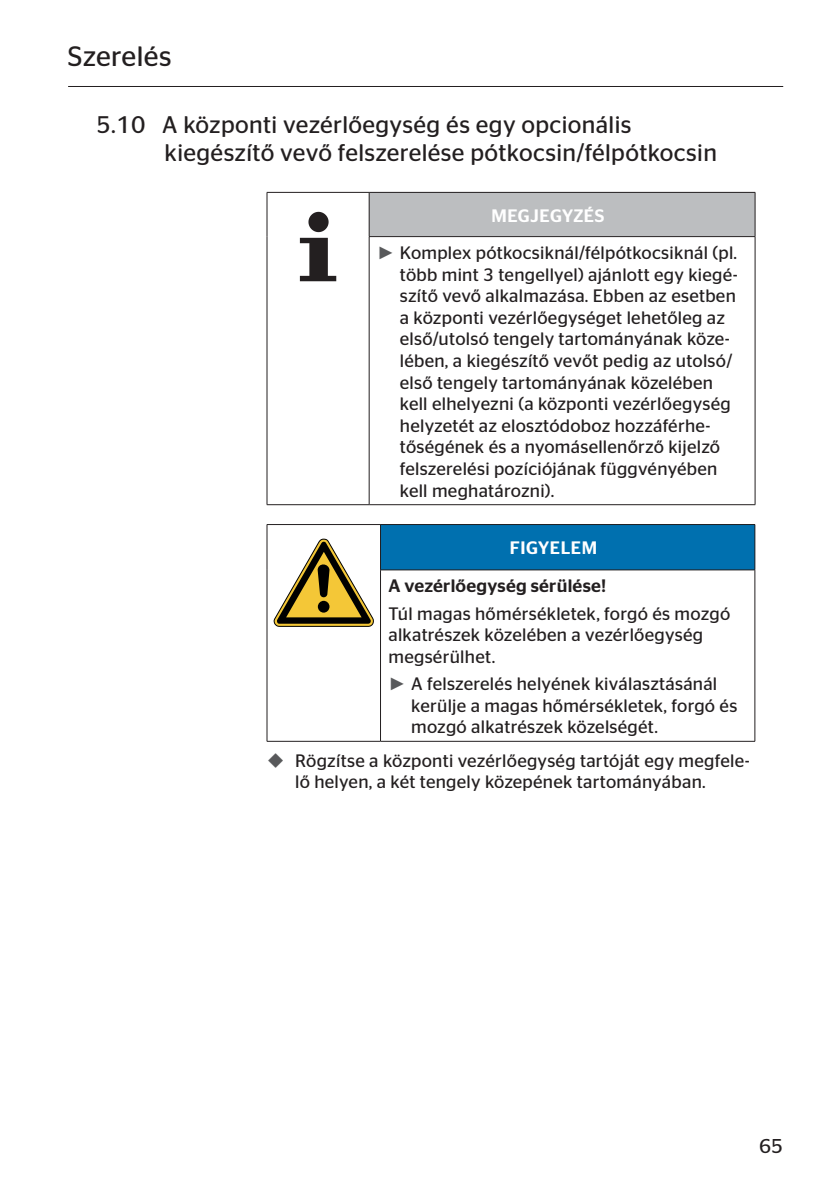
<style>
.page{position:relative;width:840px;height:1191px;background:#fff}
.page>*{position:absolute;margin:0;border:0;box-sizing:border-box;transform-origin:0 0}
.t1{font:28px "Continental Stag Sans";letter-spacing:.015em;color:#231f20}
.t2{font:24px/28.8px "Continental Stag Sans";letter-spacing:.015em;color:#231f20}
.t3{font:20px "Continental Stag Sans";color:#231f20}
.t4{font:18px/21.6px "Continental Stag Sans";letter-spacing:.015em;color:#231f20}
.t5{font:500 18px "Continental Stag Sans";letter-spacing:.015em;color:#231f20}
.t6{font:500 18px "Continental Stag Sans";letter-spacing:.035em;color:#fff}
.s1{font-weight:500;color:#fff}
.s2{font-family:"Arial";color:#58595b}
</style>
<div class="page">
<hr style="left:68px;top:86px;width:714px;height:1px;background:#231f20">
<div style="left:369px;top:192px;width:385px;height:45px;background:#bcbec0"></div>
<hr style="left:266px;top:504px;width:103px;height:1px;background:#231f20">
<hr style="left:266px;top:192px;width:103px;height:1px;background:#231f20">
<hr style="left:266px;top:193px;width:1px;height:44px;background:#231f20">
<hr style="left:266px;top:237px;width:1px;height:267px;background:#231f20">
<hr style="left:368px;top:237px;width:1px;height:267px;background:#231f20">
<hr style="left:754px;top:237px;width:1px;height:267px;background:#231f20">
<hr style="left:369px;top:504px;width:385px;height:1px;background:#231f20">
<hr style="left:369px;top:192px;width:385px;height:1px;background:#231f20">
<hr style="left:368px;top:193px;width:1px;height:43px;background:#231f20">
<hr style="left:754px;top:193px;width:1px;height:43px;background:#231f20">
<hr style="left:369px;top:236px;width:385px;height:1px;background:#231f20">
<svg style="left:308px;top:212px;width:20px;height:20px"></svg>
<svg style="left:300px;top:238px;width:36px;height:43px"></svg>
<div style="left:380px;top:524px;width:374px;height:46px;background:#0070af"></div>
<hr style="left:266px;top:741px;width:114px;height:1px;background:#231f20">
<hr style="left:266px;top:524px;width:114px;height:1px;background:#231f20">
<hr style="left:266px;top:525px;width:1px;height:45px;background:#231f20">
<hr style="left:266px;top:570px;width:1px;height:171px;background:#231f20">
<hr style="left:380px;top:570px;width:1px;height:171px;background:#231f20">
<hr style="left:754px;top:570px;width:1px;height:171px;background:#231f20">
<hr style="left:380px;top:741px;width:374px;height:1px;background:#231f20">
<hr style="left:380px;top:524px;width:374px;height:1px;background:#231f20">
<hr style="left:380px;top:525px;width:1px;height:44px;background:#231f20">
<hr style="left:754px;top:525px;width:1px;height:44px;background:#231f20">
<hr style="left:380px;top:569px;width:374px;height:1px;background:#231f20">
<svg style="left:274px;top:539px;width:99px;height:87px"></svg>
<h1 class="t1" style="left:68px;top:41px;width:105px">Szerelés</h1>
<h2 class="t2" style="left:164px;top:110px;width:553px;text-indent:-68px">5.10 A központi vezérlőegység és egy opcionális kiegészítő vevő felszerelése pótkocsin/félpótkocsin</h2>
<p class="t4" style="left:377px;top:197px;width:361px;line-height:37.2px;text-indent:114px"><span class="s1">MEGJEGYZÉS<br></span><span class="s2">►</span> Komplex pótkocsiknál/félpótkocsiknál (pl.</p>
<p class="t4" style="left:399px;top:263px;width:339px">több mint 3 tengellyel) ajánlott egy kiegé&shy;szítő vevő alkalmazása. Ebben az esetben a központi vezérlőegységet lehetőleg az első/utolsó tengely tartományának köze&shy;lében, a kiegészítő vevőt pedig az utolsó/ első tengely tartományának közelében kell elhelyezni (a központi vezérlőegység helyzetét az elosztódoboz hozzáférhe&shy;tőségének és a nyomásellenőrző kijelző felszerelési pozíciójának függvényében kell meghatározni).</p>
<p class="t6" style="left:509px;top:538px;width:89px">FIGYELEM</p>
<p class="t5" style="left:388px;top:575px;width:219px">A vezérlőegység sérülése!</p>
<p class="t4" style="left:388px;top:602px;width:343px">Túl magas hőmérsékletek, forgó és mozgó alkatrészek közelében a vezérlőegység megsérülhet.</p>
<p class="t4" style="left:411px;top:673px;width:327px;text-indent:-23px"><span class="s2">►</span> A felszerelés helyének kiválasztásánál kerülje a magas hőmérsékletek, forgó és mozgó alkatrészek közelségét.</p>
<p class="t4" style="left:295px;top:749px;width:455px">Rögzítse a központi vezérlőegység tartóját egy megfele&shy;lő helyen, a két tengely közepének tartományában.</p>
<p class="t3" style="left:758px;top:1134px;width:25px">65</p>
</div>
